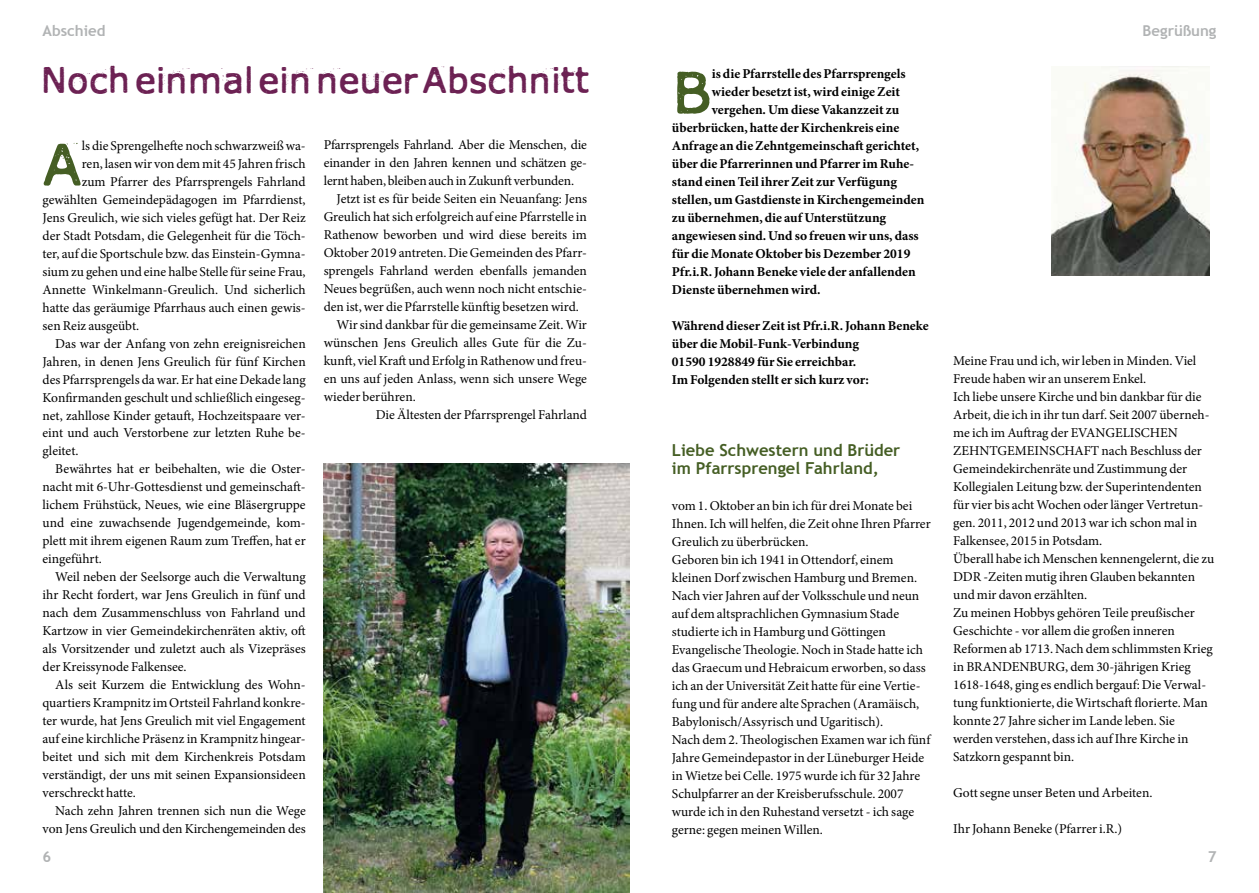
<style>
.page{position:relative;width:1259px;height:893px;background:#fff}
.page>*{position:absolute;margin:0;border:0;box-sizing:border-box;transform-origin:0 0}
.t1{font:57.9px "Xmas Year Zero";color:#455e24}
.t2{font:36px "Xmas Year Zero";letter-spacing:-.01em;color:#6c2153}
.t3{font:700 16.5px/18px "Trebuchet MS";color:#455e24}
.t4{font:700 15px "Trebuchet MS";color:#b1b3b4}
.t5{font:13.5px/18px "Minion Pro";color:#000}
.t6{font:700 13.5px/18px "Minion Pro";color:#000}
</style>
<div class="page">
<img style="left:1051px;top:67px;width:158px;height:209px">
<img style="left:324px;top:464px;width:305px;height:429px">
<p class="t4" style="left:43px;top:21px;width:65px">Abschied</p>
<p class="t4" style="left:1142px;top:21px;width:75px">Begrüßung</p>
<h2 class="t2" style="left:40px;top:58px;width:550px">Noch einmal ein neuer Abschnitt</h2>
<h1 class="t1" style="left:672px;top:57px;width:41px">B</h1>
<p class="t6" style="left:712px;top:64px;width:195px">is die Pfarrstelle des Pfarrsprengels</p>
<p class="t6" style="left:712px;top:82px;width:190px">wieder besetzt ist, wird einige Zeit</p>
<p class="t6" style="left:712px;top:100px;width:189px">vergehen. Um diese Vakanzzeit zu</p>
<p class="t6" style="left:672px;top:118px;width:229px">überbrücken, hatte der Kirchenkreis eine</p>
<p class="t6" style="left:672px;top:136px;width:249px">Anfrage an die Zehntgemeinschaft gerichtet,</p>
<p class="t6" style="left:672px;top:154px;width:243px">über die Pfarrerinnen und Pfarrer im Ruhe-</p>
<p class="t6" style="left:672px;top:172px;width:227px">stand einen Teil ihrer Zeit zur Verfügung</p>
<p class="t6" style="left:672px;top:190px;width:254px">stellen, um Gastdienste in Kirchengemeinden</p>
<p class="t6" style="left:672px;top:208px;width:216px">zu übernehmen, die auf Unterstützung</p>
<p class="t6" style="left:672px;top:226px;width:248px">angewiesen sind. Und so freuen wir uns, dass</p>
<p class="t6" style="left:672px;top:244px;width:240px">für die Monate Oktober bis Dezember 2019</p>
<p class="t6" style="left:672px;top:262px;width:245px">Pfr.i.R. Johann Beneke viele der anfallenden</p>
<p class="t6" style="left:672px;top:280px;width:150px">Dienste übernehmen wird.</p>
<p class="t6" style="left:672px;top:316px;width:258px">Während dieser Zeit ist Pfr.i.R. Johann Beneke über die Mobil-Funk-Verbindung<br>01590 1928849 für Sie erreichbar.<br>Im Folgenden stellt er sich kurz vor:</p>
<p class="t5" style="left:324px;top:136px;width:265px">Pfarrsprengels Fahrland. Aber die Menschen, die</p>
<p class="t5" style="left:324px;top:154px;width:265px">einander in den Jahren kennen und schätzen ge-</p>
<p class="t5" style="left:324px;top:172px;width:252px">lernt haben, bleiben auch in Zukunft verbunden.</p>
<p class="t5" style="left:336px;top:190px;width:252px">Jetzt ist es für beide Seiten ein Neuanfang: Jens</p>
<p class="t5" style="left:324px;top:208px;width:265px">Greulich hat sich erfolgreich auf eine Pfarrstelle in</p>
<p class="t5" style="left:324px;top:226px;width:265px">Rathenow beworben und wird diese bereits im</p>
<p class="t5" style="left:324px;top:244px;width:265px">Oktober 2019 antreten. Die Gemeinden des Pfarr-</p>
<p class="t5" style="left:324px;top:262px;width:265px">sprengels Fahrland werden ebenfalls jemanden</p>
<p class="t5" style="left:324px;top:280px;width:265px">Neues begrüßen, auch wenn noch nicht entschie-</p>
<p class="t5" style="left:324px;top:298px;width:257px">den ist, wer die Pfarrstelle künftig besetzen wird.</p>
<p class="t5" style="left:336px;top:316px;width:252px">Wir sind dankbar für die gemeinsame Zeit. Wir</p>
<p class="t5" style="left:324px;top:334px;width:265px">wünschen Jens Greulich alles Gute für die Zu-</p>
<p class="t5" style="left:324px;top:352px;width:265px">kunft, viel Kraft und Erfolg in Rathenow und freu-</p>
<p class="t5" style="left:324px;top:370px;width:265px">en uns auf jeden Anlass, wenn sich unsere Wege</p>
<p class="t5" style="left:324px;top:388px;width:94px">wieder berühren.</p>
<p class="t5" style="left:376px;top:406px;width:213px">Die Ältesten der Pfarrsprengel Fahrland</p>
<h1 class="t1" style="left:43px;top:129px;width:41px">A</h1>
<p class="t5" style="left:82px;top:136px;width:225px">ls die Sprengelhefte noch schwarzweiß wa-</p>
<p class="t5" style="left:82px;top:154px;width:225px">ren, lasen wir von dem mit 45 Jahren frisch</p>
<p class="t5" style="left:82px;top:172px;width:225px">zum Pfarrer des Pfarrsprengels Fahrland</p>
<p class="t5" style="left:43px;top:190px;width:265px">gewählten Gemeindepädagogen im Pfarrdienst,</p>
<p class="t5" style="left:43px;top:208px;width:265px">Jens Greulich, wie sich vieles gefügt hat. Der Reiz</p>
<p class="t5" style="left:43px;top:226px;width:265px">der Stadt Potsdam, die Gelegenheit für die Töch-</p>
<p class="t5" style="left:43px;top:244px;width:265px">ter, auf die Sportschule bzw. das Einstein-Gymna-</p>
<p class="t5" style="left:43px;top:262px;width:265px">sium zu gehen und eine halbe Stelle für seine Frau,</p>
<p class="t5" style="left:43px;top:280px;width:265px">Annette Winkelmann-Greulich. Und sicherlich</p>
<p class="t5" style="left:43px;top:298px;width:265px">hatte das geräumige Pfarrhaus auch einen gewis-</p>
<p class="t5" style="left:43px;top:316px;width:98px">sen Reiz ausgeübt.</p>
<p class="t5" style="left:55px;top:334px;width:252px">Das war der Anfang von zehn ereignisreichen</p>
<p class="t5" style="left:43px;top:352px;width:265px">Jahren, in denen Jens Greulich für fünf Kirchen</p>
<p class="t5" style="left:43px;top:370px;width:265px">des Pfarrsprengels da war. Er hat eine Dekade lang</p>
<p class="t5" style="left:43px;top:388px;width:265px">Konfirmanden geschult und schließlich eingeseg-</p>
<p class="t5" style="left:43px;top:406px;width:265px">net, zahllose Kinder getauft, Hochzeitspaare ver-</p>
<p class="t5" style="left:43px;top:424px;width:265px">eint und auch Verstorbene zur letzten Ruhe be-</p>
<p class="t5" style="left:43px;top:442px;width:37px">gleitet.</p>
<p class="t5" style="left:55px;top:460px;width:252px">Bewährtes hat er beibehalten, wie die Oster-</p>
<p class="t5" style="left:43px;top:478px;width:265px">nacht mit 6-Uhr-Gottesdienst und gemeinschaft-</p>
<p class="t5" style="left:43px;top:496px;width:265px">lichem Frühstück, Neues, wie eine Bläsergruppe</p>
<p class="t5" style="left:43px;top:514px;width:265px">und eine zuwachsende Jugendgemeinde, kom-</p>
<p class="t5" style="left:43px;top:532px;width:265px">plett mit ihrem eigenen Raum zum Treffen, hat er</p>
<p class="t5" style="left:43px;top:550px;width:61px">eingeführt.</p>
<p class="t5" style="left:55px;top:568px;width:252px">Weil neben der Seelsorge auch die Verwaltung</p>
<p class="t5" style="left:43px;top:586px;width:265px">ihr Recht fordert, war Jens Greulich in fünf und</p>
<p class="t5" style="left:43px;top:604px;width:265px">nach dem Zusammenschluss von Fahrland und</p>
<p class="t5" style="left:43px;top:622px;width:265px">Kartzow in vier Gemeindekirchenräten aktiv, oft</p>
<p class="t5" style="left:43px;top:640px;width:265px">als Vorsitzender und zuletzt auch als Vizepräses</p>
<p class="t5" style="left:43px;top:658px;width:146px">der Kreissynode Falkensee.</p>
<p class="t5" style="left:55px;top:676px;width:252px">Als seit Kurzem die Entwicklung des Wohn-</p>
<p class="t5" style="left:43px;top:694px;width:265px">quartiers Krampnitz im Ortsteil Fahrland konkre-</p>
<p class="t5" style="left:43px;top:712px;width:265px">ter wurde, hat Jens Greulich mit viel Engagement</p>
<p class="t5" style="left:43px;top:730px;width:265px">auf eine kirchliche Präsenz in Krampnitz hingear-</p>
<p class="t5" style="left:43px;top:748px;width:265px">beitet und sich mit dem Kirchenkreis Potsdam</p>
<p class="t5" style="left:43px;top:766px;width:265px">verständigt, der uns mit seinen Expansionsideen</p>
<p class="t5" style="left:43px;top:784px;width:95px">verschreckt hatte.</p>
<p class="t5" style="left:55px;top:802px;width:252px">Nach zehn Jahren trennen sich nun die Wege</p>
<p class="t5" style="left:43px;top:820px;width:265px">von Jens Greulich und den Kirchengemeinden des</p>
<p class="t5" style="left:953px;top:352px;width:263px">Meine Frau und ich, wir leben in Minden. Viel Freude haben wir an unserem Enkel.<br>Ich liebe unsere Kirche und bin dankbar für die Arbeit, die ich in ihr tun darf. Seit 2007 überneh&shy;me ich im Auftrag der EVANGELISCHEN ZEHNTGEMEINSCHAFT nach Beschluss der Gemeindekirchenräte und Zustimmung der Kollegialen Leitung bzw. der Superintendenten für vier bis acht Wochen oder länger Vertretun&shy;gen. 2011, 2012 und 2013 war ich schon mal in Falkensee, 2015 in Potsdam.<br>Überall habe ich Menschen kennengelernt, die zu DDR -Zeiten mutig ihren Glauben bekannten und mir davon erzählten.<br>Zu meinen Hobbys gehören Teile preußischer Geschichte - vor allem die großen inneren Reformen ab 1713. Nach dem schlimmsten Krieg in BRANDENBURG, dem 30-jährigen Krieg 1618-1648, ging es endlich bergauf: Die Verwal&shy;tung funktionierte, die Wirtschaft florierte. Man konnte 27 Jahre sicher im Lande leben. Sie werden verstehen, dass ich auf Ihre Kirche in Satzkorn gespannt bin.</p>
<p class="t5" style="left:953px;top:784px;width:201px">Gott segne unser Beten und Arbeiten.</p>
<p class="t5" style="left:953px;top:820px;width:170px">Ihr Johann Beneke (Pfarrer i.R.)</p>
<p class="t3" style="left:672px;top:441px;width:230px">Liebe Schwestern und Brüder im Pfarrsprengel Fahrland,</p>
<p class="t5" style="left:672px;top:496px;width:260px">vom 1. Oktober an bin ich für drei Monate bei Ihnen. Ich will helfen, die Zeit ohne Ihren Pfarrer Greulich zu überbrücken.<br>Geboren bin ich 1941 in Ottendorf, einem kleinen Dorf zwischen Hamburg und Bremen.<br>Nach vier Jahren auf der Volksschule und neun auf dem altsprachlichen Gymnasium Stade studierte ich in Hamburg und Göttingen Evangelische Theologie. Noch in Stade hatte ich das Graecum und Hebraicum erworben, so dass ich an der Universität Zeit hatte für eine Vertie&shy;fung und für andere alte Sprachen (Aramäisch, Babylonisch/Assyrisch und Ugaritisch).<br>Nach dem 2. Theologischen Examen war ich fünf Jahre Gemeindepastor in der Lüneburger Heide in Wietze bei Celle. 1975 wurde ich für 32 Jahre Schulpfarrer an der Kreisberufsschule. 2007 wurde ich in den Ruhestand versetzt - ich sage gerne: gegen meinen Willen.</p>
<p class="t4" style="left:43px;top:847px;width:10px">6</p>
<p class="t4" style="left:1207px;top:847px;width:10px">7</p>
</div>
